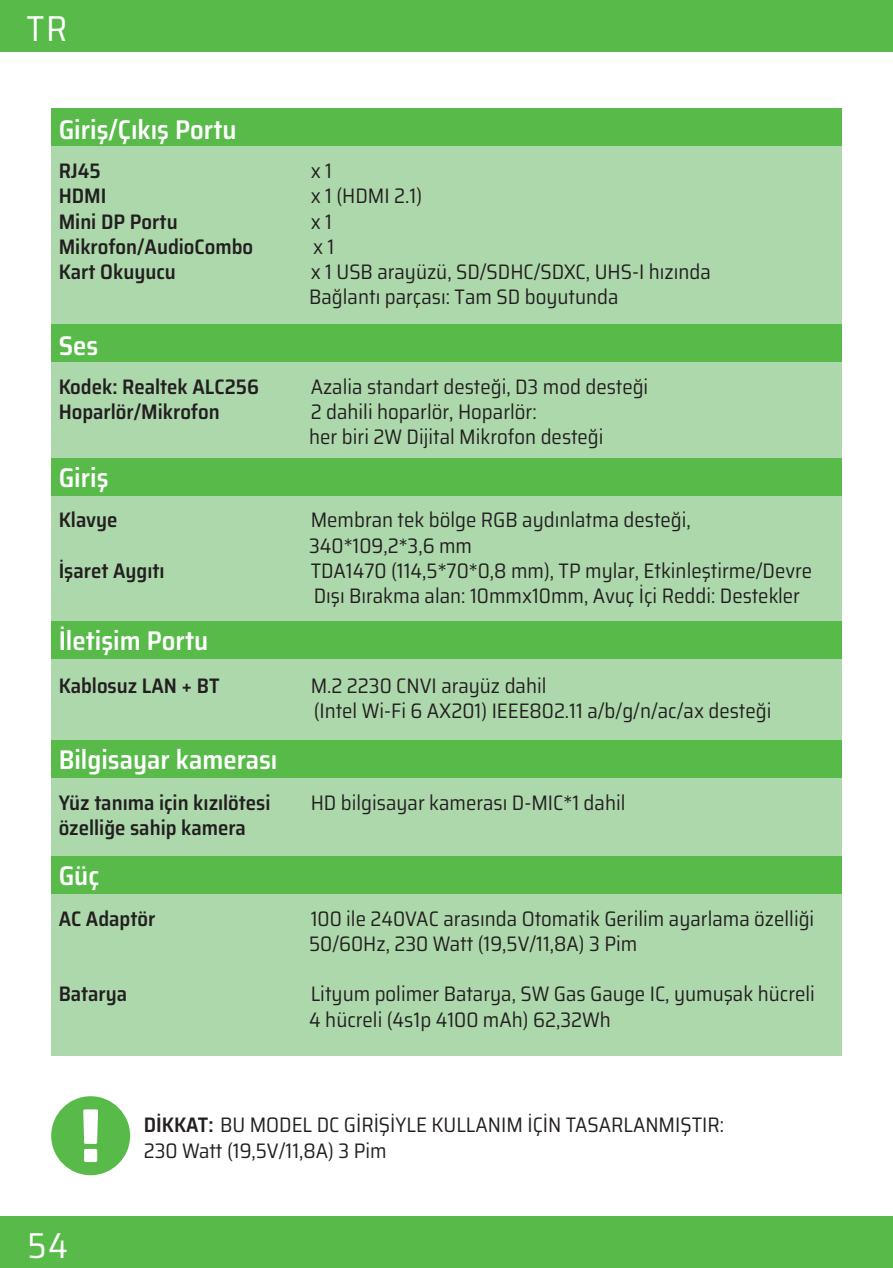
<style>
.page{position:relative;width:893px;height:1268px;background:#fff}
.page>*{position:absolute;margin:0;border:0;box-sizing:border-box;transform-origin:0 0}
.t1{font:semi-condensed 36px "Saira";color:#fff}
.t2{font:600 semi-condensed 27px "Saira";color:#fff}
.Tablo_Tab{font:semi-condensed 21px "Saira";color:#231f20}
.Tablo_Tab-2{font:600 semi-condensed 21px "Saira";color:#231f20}
.s1{font-weight:600}
</style>
<div class="page">
<div style="left:0;top:0;width:893px;height:51px;background:#58ba49"></div>
<div style="left:0;top:1216px;width:893px;height:51px;background:#58ba49"></div>
<svg style="left:51px;top:1096px;width:79px;height:78px"></svg>
<div style="left:51px;top:108px;width:791px;height:947px;background:#add8ac"></div>
<div style="left:51px;top:324px;width:791px;height:38px;background:#58ba49"></div>
<div style="left:51px;top:458px;width:791px;height:37px;background:#58ba49"></div>
<div style="left:51px;top:856px;width:791px;height:37px;background:#58ba49"></div>
<div style="left:51px;top:740px;width:791px;height:37px;background:#58ba49"></div>
<div style="left:51px;top:621px;width:791px;height:37px;background:#58ba49"></div>
<div style="left:51px;top:108px;width:791px;height:38px;background:#58ba49"></div>
<h1 class="t1" style="left:26px;top:-1px;width:42px">TR</h1>
<p class="t2" style="left:59px;top:108px;width:180px">Giriş/Çıkış Portu</p>
<p class="Tablo_Tab-2" style="left:59px;top:154px;width:44px">RJ45</p>
<p class="Tablo_Tab" style="left:311px;top:154px;width:23px">x 1</p>
<p class="Tablo_Tab-2" style="left:59px;top:179px;width:49px">HDMI</p>
<p class="Tablo_Tab" style="left:311px;top:179px;width:113px">x 1 (HDMI 2.1)</p>
<p class="Tablo_Tab-2" style="left:59px;top:204px;width:120px">Mini DP Portu</p>
<p class="Tablo_Tab" style="left:311px;top:204px;width:23px">x 1</p>
<p class="Tablo_Tab-2" style="left:59px;top:229px;width:196px">Mikrofon/AudioCombo</p>
<p class="Tablo_Tab" style="left:313px;top:229px;width:23px">x 1</p>
<p class="Tablo_Tab-2" style="left:59px;top:254px;width:119px">Kart Okuyucu</p>
<p class="Tablo_Tab" style="left:311px;top:254px;width:402px">x 1 USB arayüzü, SD/SDHC/SDXC, UHS-I hızında</p>
<p class="Tablo_Tab" style="left:309px;top:280px;width:311px">Bağlantı parçası: Tam SD boyutunda</p>
<p class="t2" style="left:59px;top:324px;width:41px">Ses</p>
<p class="Tablo_Tab-2" style="left:59px;top:369px;width:202px">Kodek: Realtek ALC256</p>
<p class="Tablo_Tab" style="left:311px;top:369px;width:339px">Azalia standart desteği, D3 mod desteği</p>
<p class="Tablo_Tab-2" style="left:59px;top:394px;width:163px">Hoparlör/Mikrofon</p>
<p class="Tablo_Tab" style="left:311px;top:394px;width:227px">2 dahili hoparlör, Hoparlör:</p>
<p class="Tablo_Tab" style="left:309px;top:420px;width:296px">her biri 2W Dijital Mikrofon desteği</p>
<p class="t2" style="left:59px;top:455px;width:51px">Giriş</p>
<p class="Tablo_Tab-2" style="left:59px;top:503px;width:60px">Klavye</p>
<p class="Tablo_Tab" style="left:311px;top:503px;width:382px">Membran tek bölge RGB aydınlatma desteği,</p>
<p class="Tablo_Tab" style="left:309px;top:528px;width:164px">340*109,2*3,6 mm</p>
<p class="Tablo_Tab-2" style="left:59px;top:553px;width:108px">İşaret Aygıtı</p>
<p class="Tablo_Tab" style="left:311px;top:553px;width:503px">TDA1470 (114,5*70*0,8 mm), TP mylar, Etkinleştirme/Devre</p>
<p class="Tablo_Tab" style="left:314px;top:578px;width:488px">Dışı Bırakma alan: 10mmx10mm, Avuç İçi Reddi: Destekler</p>
<p class="t2" style="left:59px;top:618px;width:151px">İletişim Portu</p>
<p class="Tablo_Tab-2" style="left:59px;top:668px;width:162px">Kablosuz LAN + BT</p>
<p class="Tablo_Tab" style="left:311px;top:668px;width:237px">M.2 2230 CNVI arayüz dahil</p>
<p class="Tablo_Tab" style="left:314px;top:693px;width:459px">(Intel Wi-Fi 6 AX201) IEEE802.11 a/b/g/n/ac/ax desteği</p>
<p class="t2" style="left:59px;top:737px;width:220px">Bilgisayar kamerası</p>
<p class="Tablo_Tab-2" style="left:59px;top:785px;width:213px">Yüz tanıma için kızılötesi</p>
<p class="Tablo_Tab" style="left:311px;top:785px;width:316px">HD bilgisayar kamerası D-MIC*1 dahil</p>
<p class="Tablo_Tab-2" style="left:59px;top:810px;width:189px">özelliğe sahip kamera</p>
<p class="t2" style="left:59px;top:853px;width:42px">Güç</p>
<p class="Tablo_Tab-2" style="left:59px;top:901px;width:98px">AC Adaptör</p>
<p class="Tablo_Tab" style="left:311px;top:901px;width:505px">100 ile 240VAC arasında Otomatik Gerilim ayarlama özelliği</p>
<p class="Tablo_Tab" style="left:309px;top:926px;width:330px">50/60Hz, 230 Watt (19,5V/11,8A) 3 Pim</p>
<p class="Tablo_Tab-2" style="left:59px;top:976px;width:70px">Batarya</p>
<p class="Tablo_Tab" style="left:311px;top:976px;width:506px">Lityum polimer Batarya, SW Gas Gauge IC, yumuşak hücreli</p>
<p class="Tablo_Tab" style="left:309px;top:1001px;width:303px">4 hücreli (4s1p 4100 mAh) 62,32Wh</p>
<h1 class="t1" style="left:27px;top:1215px;width:42px">54</h1>
<p class="Tablo_Tab" style="left:144px;top:1107px;width:582px"><span class="s1">DİKKAT:</span> BU MODEL DC GİRİŞİYLE KULLANIM İÇİN TASARLANMIŞTIR:</p>
<p class="Tablo_Tab" style="left:144px;top:1132px;width:244px">230 Watt (19,5V/11,8A) 3 Pim</p>
</div>
